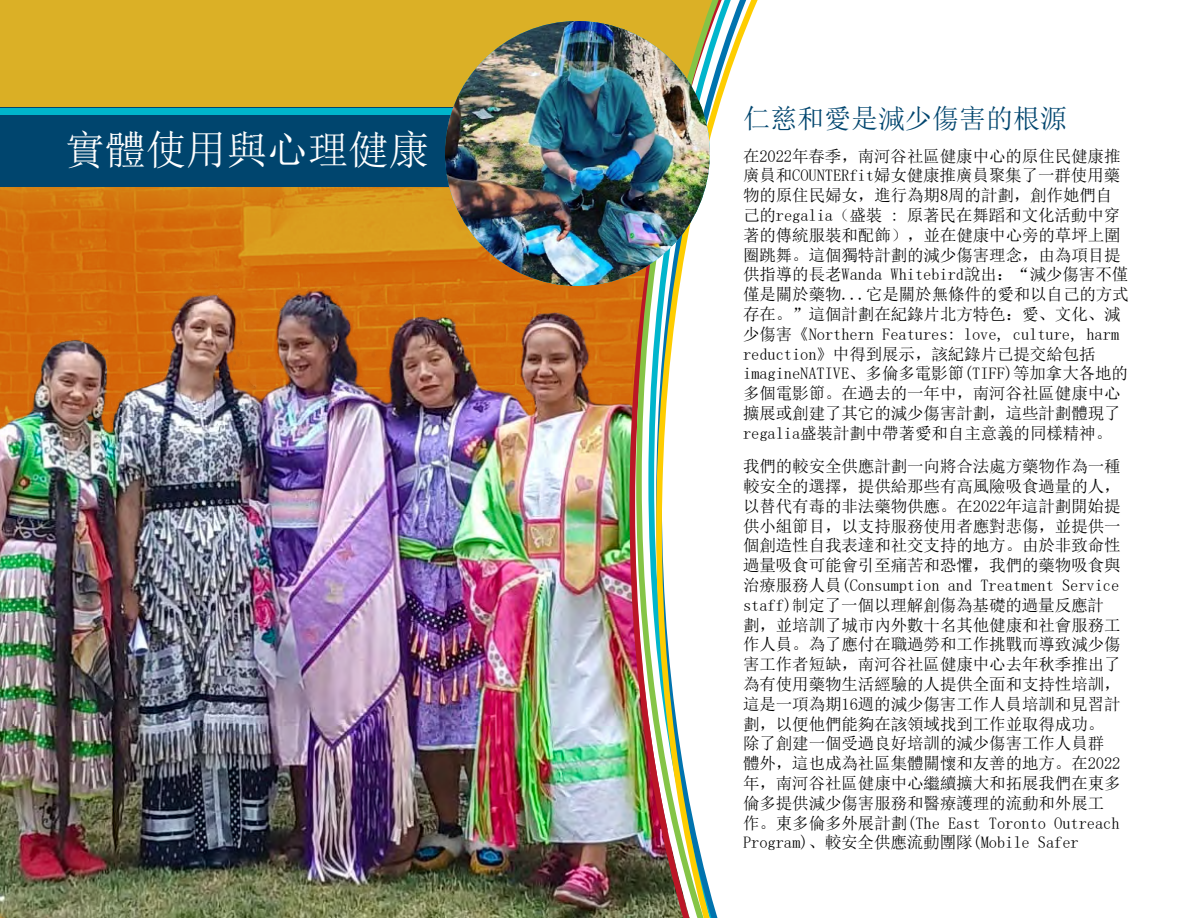
<style>
.page{position:relative;width:1188px;height:918px;background:#fff}
.page>*{position:absolute;margin:0;border:0;box-sizing:border-box;transform-origin:0 0}
.Body{font:40.5px "Sim Sun";color:#fff}
.t1{font:27px "Sim Sun";color:#00456e}
.t2{font:16.5px/19.8px "Sim Sun";letter-spacing:-.005em;color:#000}
</style>
<div class="page">
<div style="left:0;top:0;width:757px;height:918px;background:#dbb026"></div>
<img style="left:0;top:72px;width:473px;height:140px">
<div style="left:0;top:108px;width:535px;height:79px;background:#00456e"></div>
<div style="left:0;top:108px;width:535px;height:6px;background:#00b5cc"></div>
<img style="left:0;top:212px;width:630px;height:706px">
<img style="left:630px;top:33px;width:26px;height:885px">
<svg style="left:656px;top:0;width:102px;height:918px;background:#eaecdc"></svg>
<img style="left:445px;top:21px;width:265px;height:265px;border-radius:132px">
<p class="Body" style="left:65px;top:129px;width:366px">實體使用與心理健康</p>
<p class="t1" style="left:743px;top:105px;width:325px">仁慈和愛是減少傷害的根源</p>
<p class="t2" style="left:743px;top:146px;width:387px">在2022年春季，南河谷社區健康中心的原住民健康推廣員和COUNTERfit婦女健康推廣員聚集了一群使用藥物的原住民婦女，進行為期8周的計劃，創作她們自己的regalia（盛裝 : 原著民在舞蹈和文化活動中穿著的傳統服裝和配飾），並在健康中心旁的草坪上圍圈跳舞。這個獨特計劃的減少傷害理念，由為項目提供指導的長老Wanda Whitebird說出：“減少傷害不僅僅是關於藥物...它是關於無條件的愛和以自己的方式存在。”這個計劃在紀錄片北方特色：愛、文化、減少傷害《Northern Features: love, culture, harm reduction》中得到展示，該紀錄片已提交給包括imagineNATIVE、多倫多電影節(TIFF)等加拿大各地的多個電影節。在過去的一年中，南河谷社區健康中心擴展或創建了其它的減少傷害計劃，這些計劃體現了regalia盛裝計劃中帶著愛和自主意義的同樣精神。</p>
<p class="t2" style="left:743px;top:456px;width:379px">我們的較安全供應計劃一向將合法處方藥物作為一種較安全的選擇，提供給那些有高風險吸食過量的人，以替代有毒的非法藥物供應。在2022年這計劃開始提供小組節目，以支持服務使用者應對悲傷，並提供一個創造性自我表達和社交支持的地方。由於非致命性過量吸食可能會引至痛苦和恐懼，我們的藥物吸食與治療服務人員(Consumption and Treatment Service staff)制定了一個以理解創傷為基礎的過量反應計劃，並培訓了城市內外數十名其他健康和社會服務工作人員。為了應付在職過勞和工作挑戰而導致減少傷害工作者短缺，南河谷社區健康中心去年秋季推出了為有使用藥物生活經驗的人提供全面和支持性培訓，這是一項為期16週的減少傷害工作人員培訓和見習計劃，以便他們能夠在該領域找到工作並取得成功。除了創建一個受過良好培訓的減少傷害工作人員群體外，這也成為社區集體關懷和友善的地方。在2022年，南河谷社區健康中心繼續擴大和拓展我們在東多倫多提供減少傷害服務和醫療護理的流動和外展工作。東多倫多外展計劃(The East Toronto Outreach<br>Program)、較安全供應流動團隊(Mobile Safer</p>
</div>
